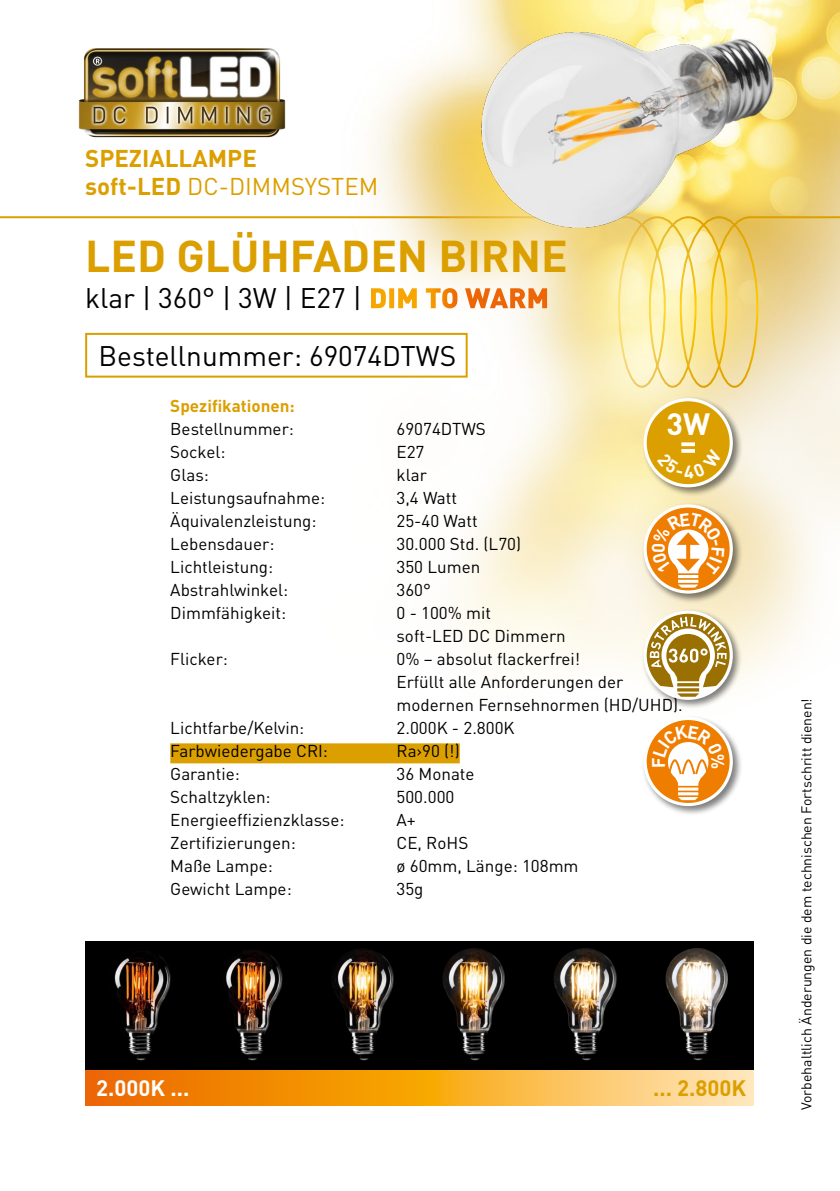
<style>
.page{position:relative;width:840px;height:1191px;background:#fff}
.page>*{position:absolute;margin:0;border:0;box-sizing:border-box;transform-origin:0 0}
.t1{font:700 44px "DIN";color:#dc9f00}
.t2{font:700 30.4px "DIN";color:#fff}
.t3{font:28px "DIN";color:#000}
.t4{font:700 24px/28px "DIN";color:#dc9f00}
.t5{font:700 22.2px "DIN";color:#fff}
.t6{font:700 22.2px "DIN";color:#dc9f00}
.t7{font:17px/23px "DIN";color:#000}
.t8{font:700 17px "DIN";color:#dc9f00}
.t9{font:14px "DIN";color:#000}
.s1{font-weight:400}
.s2{font-weight:900;color:#fff}
</style>
<div class="page">
<img style="left:370px;top:0;width:469px;height:680px">
<div style="left:170px;top:743px;width:289px;height:20px;background:#dc9f00"></div>
<img style="left:457px;top:0;width:345px;height:215px">
<div style="left:641px;top:396px;width:101px;height:101px;background:#000;opacity:.5"></div>
<svg style="left:643px;top:398px;width:89px;height:89px"></svg>
<div style="left:646px;top:401px;width:83px;height:83px;background:#dc9f00;border-radius:50%"></div>
<svg style="left:681px;top:442px;width:13px;height:4px"></svg>
<div style="left:641px;top:502px;width:101px;height:102px;background:#000;opacity:.5"></div>
<svg style="left:643px;top:504px;width:89px;height:89px"></svg>
<svg style="left:646px;top:507px;width:83px;height:83px"></svg>
<div style="left:641px;top:608px;width:101px;height:102px;background:#000;opacity:.5"></div>
<svg style="left:643px;top:610px;width:89px;height:90px"></svg>
<svg style="left:646px;top:614px;width:83px;height:82px"></svg>
<svg style="left:0;top:215px;width:839px;height:174px"></svg>
<img style="left:78px;top:48px;width:208px;height:90px">
<img style="left:85px;top:941px;width:668px;height:129px">
<svg style="left:85px;top:1070px;width:668px;height:36px;background:#f6a734"></svg>
<div style="left:641px;top:714px;width:101px;height:102px;background:#000;opacity:.5"></div>
<svg style="left:643px;top:717px;width:89px;height:89px"></svg>
<svg style="left:646px;top:720px;width:83px;height:83px"></svg>
<svg style="left:657px;top:449px;width:64px;height:29px"></svg>
<svg style="left:651px;top:512px;width:73px;height:75px"></svg>
<svg style="left:651px;top:725px;width:73px;height:75px"></svg>
<h3 class="t4" style="left:85px;top:143px;width:295px">SPEZIALLAMPE<br>soft-LED <span class="s1">DC-DIMMSYSTEM</span></h3>
<h1 class="t1" style="left:85px;top:227px;width:484px">LED GLÜHFADEN BIRNE</h1>
<h3 class="t3" style="left:85px;top:281px;width:465px">klar | 360° | 3W | E27 | <span class="s2">DIM TO WARM</span></h3>
<h3 class="t3" style="left:98px;top:338px;width:359px">Bestellnummer: 69074DTWS</h3>
<p class="t8" style="left:170px;top:395px;width:126px">Spezifikationen:</p>
<p class="t7" style="left:170px;top:417px;width:125px">Bestellnummer:</p>
<p class="t7" style="left:396px;top:417px;width:91px">69074DTWS</p>
<p class="t7" style="left:170px;top:440px;width:57px">Sockel:</p>
<p class="t7" style="left:396px;top:440px;width:29px">E27</p>
<p class="t7" style="left:170px;top:463px;width:40px">Glas:</p>
<p class="t7" style="left:396px;top:463px;width:32px">klar</p>
<p class="t7" style="left:170px;top:486px;width:156px">Leistungsaufnahme:</p>
<p class="t7" style="left:396px;top:486px;width:62px">3,4 Watt</p>
<p class="t7" style="left:170px;top:509px;width:148px">Äquivalenzleistung:</p>
<p class="t7" style="left:396px;top:509px;width:83px">25-40 Watt</p>
<p class="t7" style="left:170px;top:532px;width:105px">Lebensdauer:</p>
<p class="t7" style="left:396px;top:532px;width:126px">30.000 Std. (L70)</p>
<p class="t7" style="left:170px;top:555px;width:104px">Lichtleistung:</p>
<p class="t7" style="left:396px;top:555px;width:85px">350 Lumen</p>
<p class="t7" style="left:170px;top:578px;width:119px">Abstrahlwinkel:</p>
<p class="t7" style="left:396px;top:578px;width:36px">360°</p>
<p class="t7" style="left:170px;top:601px;width:117px">Dimmfähigkeit:</p>
<p class="t7" style="left:396px;top:601px;width:171px">0 - 100% mit<br>soft-LED DC Dimmern</p>
<p class="t7" style="left:170px;top:647px;width:59px">Flicker:</p>
<p class="t7" style="left:396px;top:647px;width:288px">0% – absolut flackerfrei!<br>Erfüllt alle Anforderungen der modernen Fernsehnormen (HD/UHD).</p>
<p class="t7" style="left:170px;top:716px;width:135px">Lichtfarbe/Kelvin:</p>
<p class="t7" style="left:396px;top:716px;width:119px">2.000K - 2.800K</p>
<p class="t7" style="left:170px;top:739px;width:159px">Farbwiedergabe CRI:</p>
<p class="t7" style="left:396px;top:739px;width:65px">Ra›90 (!)</p>
<p class="t7" style="left:170px;top:762px;width:71px">Garantie:</p>
<p class="t7" style="left:396px;top:762px;width:79px">36 Monate</p>
<p class="t7" style="left:170px;top:785px;width:102px">Schaltzyklen:</p>
<p class="t7" style="left:396px;top:785px;width:59px">500.000</p>
<p class="t7" style="left:170px;top:808px;width:176px">Energieeffizienzklasse:</p>
<p class="t7" style="left:396px;top:808px;width:21px">A+</p>
<p class="t7" style="left:170px;top:831px;width:127px">Zertifizierungen:</p>
<p class="t7" style="left:396px;top:831px;width:73px">CE, RoHS</p>
<p class="t7" style="left:170px;top:854px;width:104px">Maße Lampe:</p>
<p class="t7" style="left:396px;top:854px;width:183px">ø 60mm, Länge: 108mm</p>
<p class="t7" style="left:170px;top:877px;width:123px">Gewicht Lampe:</p>
<p class="t7" style="left:396px;top:877px;width:28px">35g</p>
<h2 class="t2" style="left:666px;top:404px;width:45px">3W</h2>
<h3 class="t5" style="left:96px;top:1073px;width:95px">2.000K ...</h3>
<h3 class="t6" style="left:652px;top:1073px;width:95px">... 2.800K</h3>
<p class="t9" style="left:797px;top:1110px;width:413px;rotate:-90deg">Vorbehaltlich Änderungen die dem technischen Fortschritt dienen!</p>
</div>
